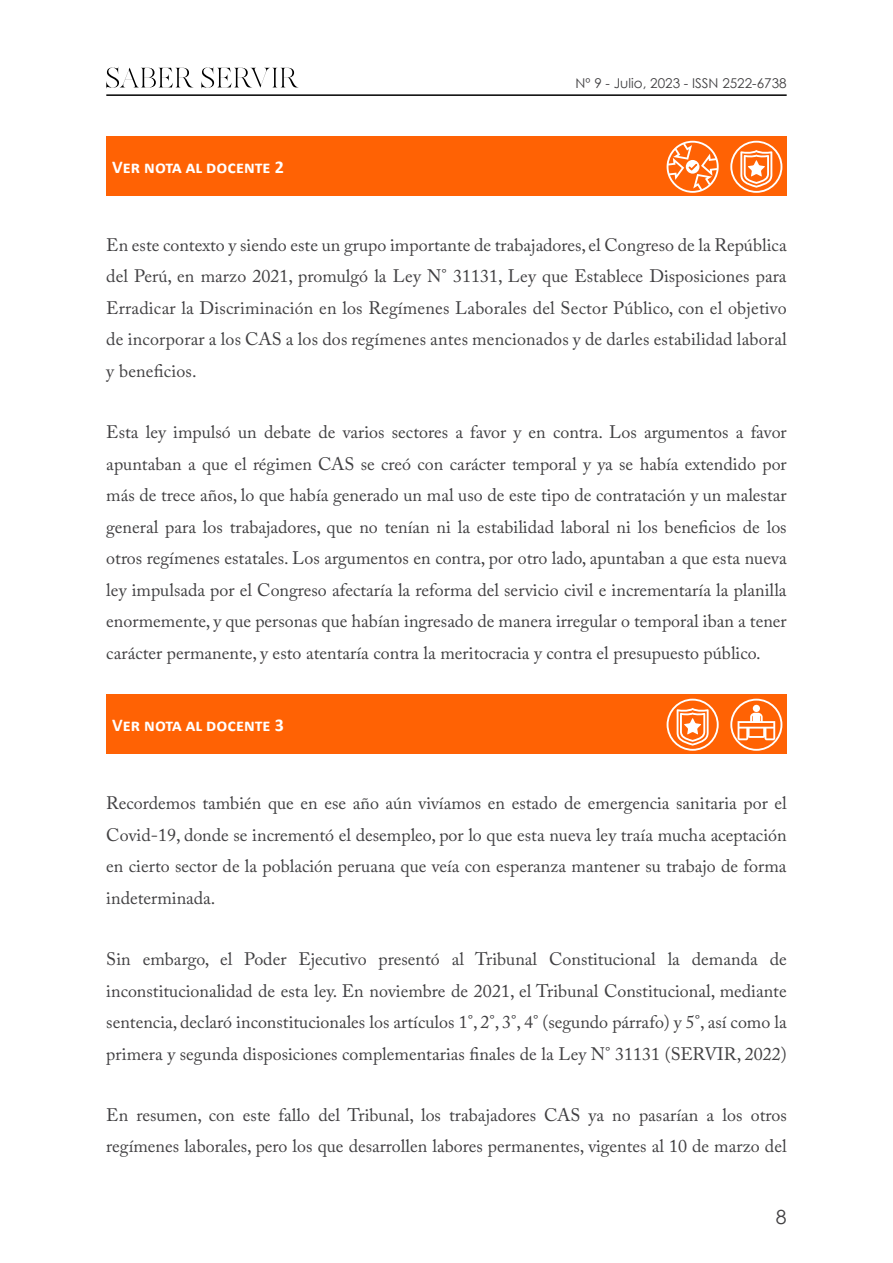
<style>
.page{position:relative;width:893px;height:1263px;background:#fff}
.page>*{position:absolute;margin:0;border:0;box-sizing:border-box;transform-origin:0 0}
.t1{font:19.5px "Century Gothic";color:#414042}
.t2{font:18px/31.5px "Adobe Caslon Pro";color:#414042;text-align:justify}
.t3{font:700 18px "Calibri";color:#fff}
.t4{font:13.5px "Century Gothic";color:#414042}
</style>
<div class="page">
<svg style="left:106px;top:67px;width:87px;height:21px"></svg>
<svg style="left:201px;top:67px;width:98px;height:21px"></svg>
<hr style="left:106px;top:94px;width:681px;height:2px;background:#000">
<div style="left:106px;top:136px;width:681px;height:60px;background:#ff6204"></div>
<div style="left:106px;top:694px;width:681px;height:60px;background:#ff6204"></div>
<svg style="left:730px;top:699px;width:52px;height:52px"></svg>
<svg style="left:667px;top:699px;width:52px;height:52px"></svg>
<svg style="left:667px;top:141px;width:52px;height:52px"></svg>
<svg style="left:730px;top:141px;width:52px;height:52px"></svg>
<p class="t3" style="left:112px;top:154px;width:173px">Ver nota al docente 2</p>
<p class="t4" style="left:576px;top:74px;width:213px">Nº 9 - Julio, 2023 - ISSN 2522-6738</p>
<p class="t2" style="left:106px;top:229px;width:682px">En este contexto y siendo este un grupo importante de trabajadores, el Congreso de la República del Perú, en marzo 2021, promulgó la Ley N° 31131, Ley que Establece Disposiciones para Erradicar la Discriminación en los Regímenes Laborales del Sector Público, con el objetivo de incorporar a los CAS a los dos regímenes antes mencionados y de darles estabilidad laboral y beneficios.</p>
<p class="t2" style="left:106px;top:416px;width:682px">Esta ley impulsó un debate de varios sectores a favor y en contra. Los argumentos a favor apuntaban a que el régimen CAS se creó con carácter temporal y ya se había extendido por más de trece años, lo que había generado un mal uso de este tipo de contratación y un malestar general para los trabajadores, que no tenían ni la estabilidad laboral ni los beneficios de los otros regímenes estatales. Los argumentos en contra, por otro lado, apuntaban a que esta nueva ley impulsada por el Congreso afectaría la reforma del servicio civil e incrementaría la planilla enormemente, y que personas que habían ingresado de manera irregular o temporal iban a tener carácter permanente, y esto atentaría contra la meritocracia y contra el presupuesto público.</p>
<p class="t3" style="left:112px;top:712px;width:173px">Ver nota al docente 3</p>
<p class="t2" style="left:106px;top:787px;width:682px">Recordemos también que en ese año aún vivíamos en estado de emergencia sanitaria por el Covid-19, donde se incrementó el desempleo, por lo que esta nueva ley traía mucha aceptación en cierto sector de la población peruana que veía con esperanza mantener su trabajo de forma indeterminada.</p>
<p class="t2" style="left:106px;top:943px;width:682px">Sin embargo, el Poder Ejecutivo presentó al Tribunal Constitucional la demanda de inconstitucionalidad de esta ley. En noviembre de 2021, el Tribunal Constitucional, mediante sentencia, declaró inconstitucionales los artículos 1°, 2°, 3°, 4° (segundo párrafo) y 5°, así como la primera y segunda disposiciones complementarias finales de la Ley N° 31131 (SERVIR, 2022)</p>
<p class="t2" style="left:106px;top:1099px;width:682px">En resumen, con este fallo del Tribunal, los trabajadores CAS ya no pasarían a los otros regímenes laborales, pero los que desarrollen labores permanentes, vigentes al 10 de marzo del</p>
<p class="t1" style="left:776px;top:1203px;width:12px">8</p>
</div>
